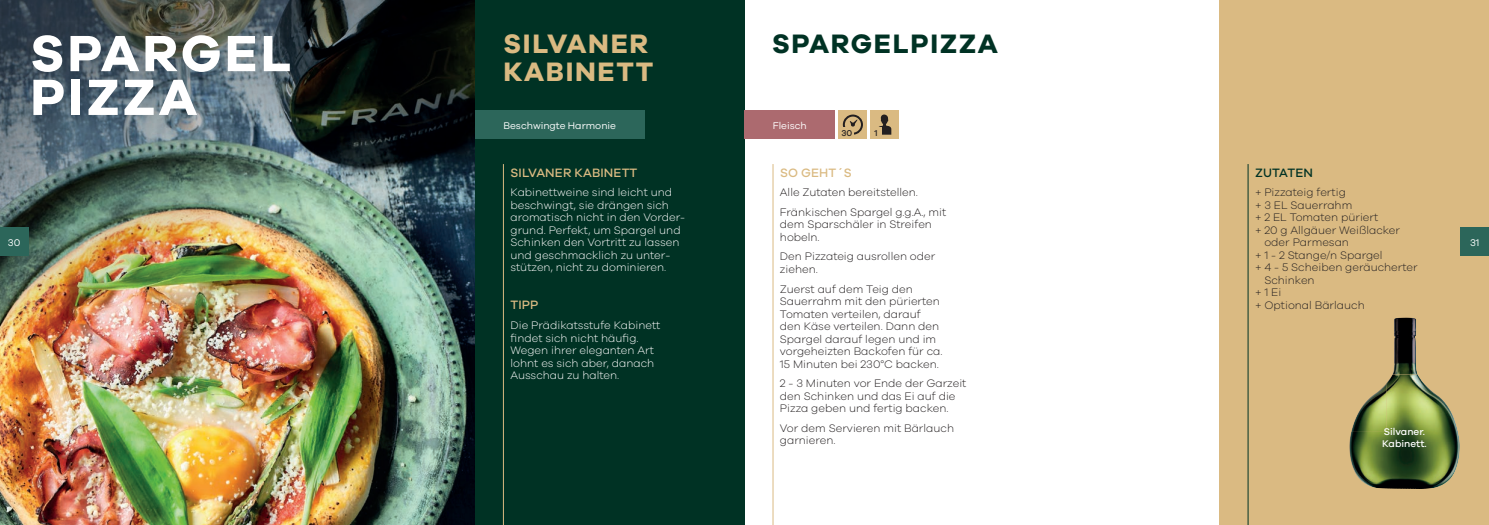
<style>
.page{position:relative;width:1489px;height:525px;background:#fff}
.page>*{position:absolute;margin:0;border:0;box-sizing:border-box;transform-origin:0 0}
.t1{font:700 52.5px "Galano Grotesque";letter-spacing:.06em;color:#fff}
.t2{font:700 27.5px "Galano Grotesque";letter-spacing:.06em;color:#daba82}
.t3{font:700 27.5px "Galano Grotesque";letter-spacing:.06em;color:#003224}
.t4{font:500 12.5px "Galano Grotesque";letter-spacing:.01em;color:#daba82}
.t5{font:500 12.5px "Galano Grotesque";letter-spacing:.01em;color:#003224}
.t6{font:300 11.25px/12.5px "Galano Grotesque";color:#231f20}
.t7{font:300 11.25px/12.5px "Galano Grotesque";color:#fff}
.t8{font:10px "Galano Grotesque";color:#fff}
.t9{font:500 10px/12.2px "Galano Grotesque";color:#fff}
.t10{font:500 8.75px "Galano Grotesque";color:#231f20}
</style>
<div class="page">
<img style="left:0;top:465px;width:475px;height:59px">
<img style="left:0;top:0;width:475px;height:465px">
<div style="left:1219px;top:0;width:269px;height:524px;background:#daba82"></div>
<hr style="left:1247px;top:164px;width:1px;height:360px;background:#003224">
<div style="left:475px;top:0;width:269px;height:524px;background:#003224"></div>
<hr style="left:503px;top:164px;width:1px;height:360px;background:#daba82">
<hr style="left:772px;top:164px;width:1px;height:360px;background:#daba82">
<div style="left:0;top:227px;width:28px;height:28px;background:#2c665a"></div>
<div style="left:744px;top:110px;width:91px;height:28px;background:#ac6a6f"></div>
<div style="left:1460px;top:227px;width:28px;height:28px;background:#2c665a"></div>
<div style="left:1347px;top:313px;width:115px;height:183px;background:#231f20;opacity:.5"></div>
<div style="left:838px;top:110px;width:28px;height:28px;background:#daba82"></div>
<div style="left:870px;top:110px;width:28px;height:28px;background:#daba82"></div>
<svg style="left:878px;top:114px;width:13px;height:21px"></svg>
<div style="left:870px;top:127px;width:11px;height:9px;background:#daba82"></div>
<svg style="left:842px;top:114px;width:21px;height:21px"></svg>
<div style="left:840px;top:127px;width:13px;height:9px;background:#daba82"></div>
<div style="left:475px;top:110px;width:169px;height:28px;background:#2c665a"></div>
<h1 class="t1" style="left:30px;top:21px;width:263px">SPARGEL</h1>
<h1 class="t1" style="left:30px;top:65px;width:168px">PIZZA</h1>
<p class="t8" style="left:8px;top:237px;width:14px">30</p>
<h2 class="t2" style="left:503px;top:27px;width:146px">SILVANER</h2>
<h2 class="t2" style="left:503px;top:54px;width:151px">KABINETT</h2>
<p class="t8" style="left:503px;top:120px;width:114px">Beschwingte Harmonie</p>
<p class="t4" style="left:510px;top:165px;width:128px">SILVANER KABINETT</p>
<p class="t7" style="left:510px;top:186px;width:175px">Kabinettweine sind leicht und beschwingt, sie drängen sich aromatisch nicht in den Vorder&shy;grund. Perfekt, um Spargel und<br>Schinken den Vortritt zu lassen und geschmacklich zu unter&shy;stützen, nicht zu dominieren.</p>
<p class="t4" style="left:510px;top:297px;width:29px">TIPP</p>
<p class="t7" style="left:510px;top:318px;width:151px">Die Prädikatsstufe Kabinett findet sich nicht häufig.<br>Wegen ihrer eleganten Art lohnt es sich aber, danach<br>Ausschau zu halten.</p>
<h2 class="t3" style="left:772px;top:27px;width:227px">SPARGELPIZZA</h2>
<p class="t8" style="left:772px;top:120px;width:36px">Fleisch</p>
<p class="t10" style="left:841px;top:128px;width:12px">30</p>
<p class="t10" style="left:874px;top:128px;width:5px">1</p>
<p class="t4" style="left:780px;top:165px;width:73px">SO GEHT´S</p>
<p class="t6" style="left:780px;top:182px;width:168px;line-height:19.6px">Alle Zutaten bereitstellen.<br>Fränkischen Spargel g.g.A., mit</p>
<p class="t6" style="left:780px;top:218px;width:153px">dem Sparschäler in Streifen hobeln.</p>
<p class="t6" style="left:780px;top:250px;width:157px">Den Pizzateig ausrollen oder ziehen.</p>
<p class="t6" style="left:780px;top:282px;width:164px">Zuerst auf dem Teig den<br>Sauerrahm mit den pürierten<br>Tomaten verteilen, darauf den Käse verteilen. Dann den<br>Spargel darauf legen und im vorgeheizten Backofen für ca.<br>15 Minuten bei 230°C backen.</p>
<p class="t6" style="left:780px;top:376px;width:188px">2 - 3 Minuten vor Ende der Garzeit den Schinken und das Ei auf die<br>Pizza geben und fertig backen.</p>
<p class="t6" style="left:780px;top:421px;width:176px">Vor dem Servieren mit Bärlauch garnieren.</p>
<p class="t5" style="left:1254px;top:165px;width:59px">ZUTATEN</p>
<p class="t6" style="left:1254px;top:186px;width:92px">+ Pizzateig fertig</p>
<p class="t6" style="left:1254px;top:198px;width:99px">+ 3 EL Sauerrahm</p>
<p class="t6" style="left:1254px;top:211px;width:125px">+ 2 EL Tomaten püriert</p>
<p class="t6" style="left:1254px;top:223px;width:147px">+ 20 g Allgäuer Weißlacker</p>
<p class="t6" style="left:1264px;top:236px;width:86px">oder Parmesan</p>
<p class="t6" style="left:1254px;top:248px;width:129px">+ 1 - 2 Stange/n Spargel</p>
<p class="t6" style="left:1254px;top:261px;width:164px">+ 4 - 5 Scheiben geräucherter</p>
<p class="t6" style="left:1264px;top:273px;width:52px">Schinken</p>
<p class="t6" style="left:1254px;top:286px;width:28px">+ 1 Ei</p>
<p class="t6" style="left:1254px;top:298px;width:111px">+ Optional Bärlauch</p>
<p class="t8" style="left:1469px;top:237px;width:11px">31</p>
<p class="t9" style="left:1381px;top:425px;width:46px">Silvaner.<br>Kabinett.</p>
</div>
